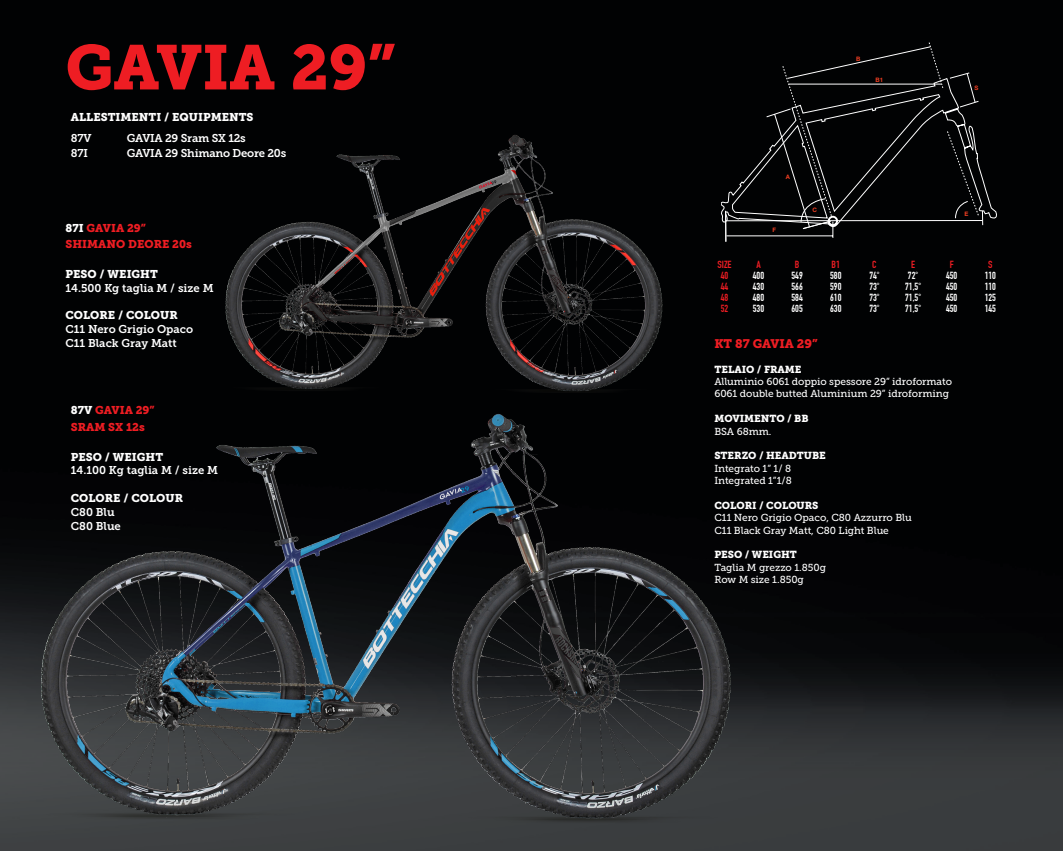
<style>
.page{position:relative;width:1063px;height:851px;background:#fff}
.page>*{position:absolute;margin:0;border:0;box-sizing:border-box;transform-origin:0 0}
.t1{font:62.5px "Museo Slab 900";color:#ee1d23}
.t2{font:12.38px "Museo Slab 900";letter-spacing:-.005em;color:#ee1d23}
.t3{font:11.25px/13.8px "Museo Slab 700";color:#fff}
.t4{font:11.25px "Museo Slab 900";color:#fff}
.t5{font:11.25px/16.2px "Museo Slab 900";color:#ee1d23}
.t6{font:11.25px/15px "Museo Slab 700";letter-spacing:-.02em;color:#fff}
.t7{font:10.12px/12.4px "Museo Slab 500";letter-spacing:-.005em;color:#fff}
.t8{font:700 10.12px "DIN Condensed";color:#fff}
.t9{font:10.12px "Museo Slab 900";letter-spacing:-.005em;color:#fff}
.t10{font:700 10.12px "DIN Condensed";color:#ee1d23;scale:1.06 1}
.t11{font:700 10.12px "DIN Condensed";color:#ee1d23}
.t12{font:700 6.12px "Helvetica Neue";color:#ef3e22}
.s1{color:#fff}
</style>
<div class="page">
<img style="left:0;top:0;width:1063px;height:850px">
<svg style="left:721px;top:78px;width:275px;height:149px;background:#090a0b"></svg>
<hr style="left:726px;top:220px;width:257px;height:1px;background:#fff">
<hr style="left:725px;top:211px;width:1px;height:31px;background:#fff">
<hr style="left:726px;top:235px;width:107px;height:1px;background:#fff">
<svg style="left:766px;top:42px;width:217px;height:196px;background:#0f1011"></svg>
<img style="left:15px;top:408px;width:742px;height:417px">
<img style="left:209px;top:131px;width:469px;height:264px">
<h1 class="t1" style="left:66px;top:31px;width:332px">GAVIA 29”</h1>
<p class="t4" style="left:71px;top:111px;width:184px">ALLESTIMENTI / EQUIPMENTS</p>
<p class="t3" style="left:71px;top:131px;width:22px;line-height:15px">87V<br>87I</p>
<p class="t6" style="left:127px;top:131px;width:161px">GAVIA 29 Sram SX 12s<br>GAVIA 29 Shimano Deore 20s</p>
<p class="t5" style="left:66px;top:220px;width:128px"><span class="s1">87I</span> GAVIA 29”<br>SHIMANO DEORE 20s</p>
<p class="t4" style="left:66px;top:267px;width:94px">PESO / WEIGHT</p>
<p class="t3" style="left:66px;top:281px;width:150px">14.500 Kg taglia M / size M</p>
<p class="t4" style="left:66px;top:309px;width:114px">COLORE / COLOUR</p>
<p class="t3" style="left:66px;top:322px;width:129px">C11 Nero Grigio Opaco<br>C11 Black Gray Matt</p>
<p class="t5" style="left:71px;top:402px;width:85px"><span class="s1">87V</span> GAVIA 29”<br>SRAM SX 12s</p>
<p class="t4" style="left:71px;top:450px;width:94px">PESO / WEIGHT</p>
<p class="t3" style="left:71px;top:463px;width:149px">14.100 Kg taglia M / size M</p>
<p class="t4" style="left:71px;top:491px;width:114px">COLORE / COLOUR</p>
<p class="t3" style="left:71px;top:505px;width:52px">C80 Blu<br>C80 Blue</p>
<p class="t12" style="left:786px;top:171px;width:6px">A</p>
<p class="t12" style="left:773px;top:225px;width:5px">F</p>
<p class="t12" style="left:813px;top:204px;width:6px">C</p>
<p class="t12" style="left:856px;top:54px;width:6px">B</p>
<p class="t12" style="left:875px;top:75px;width:9px">B1</p>
<p class="t12" style="left:975px;top:83px;width:5px">S</p>
<p class="t12" style="left:964px;top:209px;width:5px">E</p>
<p class="t10" style="left:717px;top:258px;width:15px">SIZE</p>
<p class="t10" style="left:756px;top:258px;width:6px">A</p>
<p class="t10" style="left:795px;top:258px;width:6px">B</p>
<p class="t10" style="left:831px;top:258px;width:10px">B1</p>
<p class="t10" style="left:872px;top:258px;width:6px">C</p>
<p class="t10" style="left:911px;top:258px;width:5px">E</p>
<p class="t10" style="left:950px;top:258px;width:5px">F</p>
<p class="t10" style="left:988px;top:258px;width:6px">S</p>
<p class="t11" style="left:721px;top:269px;width:9px">40</p>
<p class="t8" style="left:753px;top:269px;width:13px">400</p>
<p class="t8" style="left:792px;top:269px;width:13px">549</p>
<p class="t8" style="left:830px;top:269px;width:13px">580</p>
<p class="t8" style="left:869px;top:269px;width:12px">74°</p>
<p class="t8" style="left:908px;top:269px;width:12px">72°</p>
<p class="t8" style="left:946px;top:269px;width:13px">450</p>
<p class="t8" style="left:985px;top:269px;width:13px">110</p>
<p class="t11" style="left:721px;top:280px;width:9px">44</p>
<p class="t8" style="left:753px;top:280px;width:13px">430</p>
<p class="t8" style="left:792px;top:280px;width:13px">566</p>
<p class="t8" style="left:830px;top:280px;width:13px">590</p>
<p class="t8" style="left:869px;top:280px;width:12px">73°</p>
<p class="t8" style="left:905px;top:280px;width:17px">71,5°</p>
<p class="t8" style="left:946px;top:280px;width:13px">450</p>
<p class="t8" style="left:985px;top:280px;width:13px">110</p>
<p class="t11" style="left:721px;top:292px;width:9px">48</p>
<p class="t8" style="left:753px;top:292px;width:13px">480</p>
<p class="t8" style="left:792px;top:292px;width:13px">584</p>
<p class="t8" style="left:830px;top:292px;width:13px">610</p>
<p class="t8" style="left:869px;top:292px;width:12px">73°</p>
<p class="t8" style="left:905px;top:292px;width:17px">71,5°</p>
<p class="t8" style="left:946px;top:292px;width:13px">450</p>
<p class="t8" style="left:985px;top:292px;width:13px">125</p>
<p class="t11" style="left:721px;top:303px;width:9px">52</p>
<p class="t8" style="left:753px;top:303px;width:13px">530</p>
<p class="t8" style="left:792px;top:303px;width:13px">605</p>
<p class="t8" style="left:830px;top:303px;width:13px">630</p>
<p class="t8" style="left:869px;top:303px;width:12px">73°</p>
<p class="t8" style="left:905px;top:303px;width:17px">71,5°</p>
<p class="t8" style="left:946px;top:303px;width:13px">450</p>
<p class="t8" style="left:985px;top:303px;width:13px">145</p>
<p class="t2" style="left:714px;top:336px;width:105px">KT 87 GAVIA 29”</p>
<p class="t9" style="left:714px;top:363px;width:89px">TELAIO / FRAME</p>
<p class="t7" style="left:714px;top:375px;width:239px">Alluminio 6061 doppio spessore 29” idroformato<br>6061 double butted Aluminium 29” idroforming</p>
<p class="t9" style="left:714px;top:412px;width:96px">MOVIMENTO / BB</p>
<p class="t7" style="left:714px;top:425px;width:59px">BSA 68mm.</p>
<p class="t9" style="left:714px;top:450px;width:113px">STERZO / HEADTUBE</p>
<p class="t7" style="left:714px;top:462px;width:79px">Integrato 1” 1/ 8<br>Integrated 1”1/8</p>
<p class="t9" style="left:714px;top:499px;width:106px">COLORI / COLOURS</p>
<p class="t7" style="left:714px;top:511px;width:199px">C11 Nero Grigio Opaco, C80 Azzurro Blu<br>C11 Black Gray Matt, C80 Light Blue</p>
<p class="t9" style="left:714px;top:549px;width:84px">PESO / WEIGHT</p>
<p class="t7" style="left:714px;top:561px;width:113px">Taglia M grezzo 1.850g<br>Row M size 1.850g</p>
</div>
